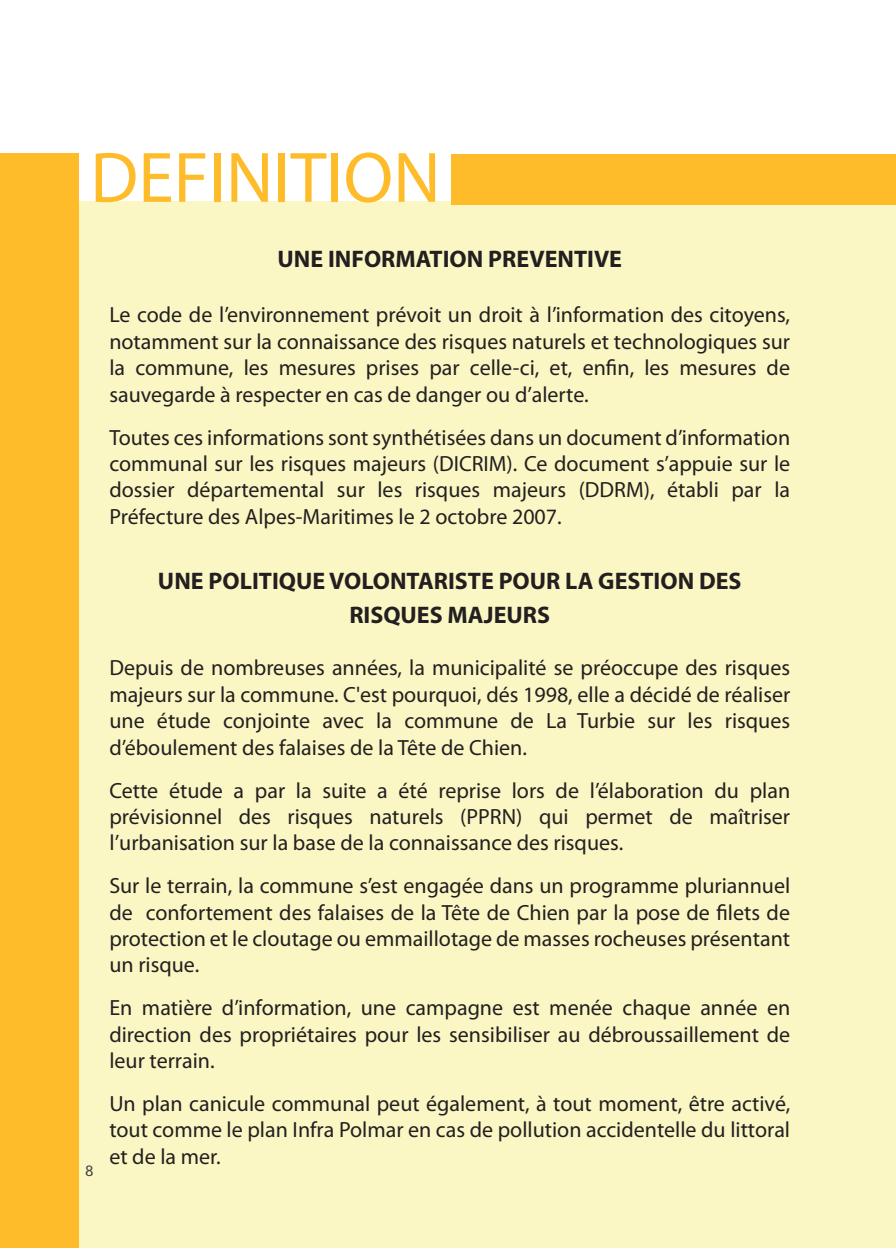
<style>
.page{position:relative;width:896px;height:1248px;background:#fff}
.page>*{position:absolute;margin:0;border:0;box-sizing:border-box;transform-origin:0 0}
.t1{font:72px "Myriad Pro";color:#febc2a}
.t2{font:700 24px/33.6px "Myriad Pro";color:#231f20;text-align:center}
.t3{font:22px/26.4px "Myriad Pro";color:#231f20;text-align:justify}
</style>
<div class="page">
<div style="left:28px;top:202px;width:868px;height:1045px;background:#faf7c4"></div>
<div style="left:452px;top:154px;width:444px;height:50px;background:#febc2a"></div>
<div style="left:0;top:153px;width:78px;height:1094px;background:#febc2a"></div>
<h1 class="t1" style="left:90px;top:150px;width:352px">DEFINITION</h1>
<p class="t2" style="left:277px;top:244px;width:346px">UNE INFORMATION PREVENTIVE</p>
<p class="t3" style="left:109px;top:303px;width:682px">Le code de l’environnement prévoit un droit à l’information des citoyens, notamment sur la connaissance des risques naturels et technologiques sur la commune, les mesures prises par celle-ci, et, enfin, les mesures de sauvegarde à respecter en cas de danger ou d’alerte.</p>
<p class="t3" style="left:109px;top:425px;width:682px">Toutes ces informations sont synthétisées dans un document d’information communal sur les risques majeurs (DICRIM). Ce document s’appuie sur le dossier départemental sur les risques majeurs (DDRM), établi par la Préfecture des Alpes-Maritimes le 2 octobre 2007.</p>
<p class="t2" style="left:158px;top:565px;width:585px">UNE POLITIQUE VOLONTARISTE POUR LA GESTION DES<br>RISQUES MAJEURS</p>
<p class="t3" style="left:109px;top:656px;width:682px">Depuis de nombreuses années, la municipalité se préoccupe des risques majeurs sur la commune. C'est pourquoi, dés 1998, elle a décidé de réaliser une étude conjointe avec la commune de La Turbie sur les risques d’éboulement des falaises de la Tête de Chien.</p>
<p class="t3" style="left:109px;top:778px;width:682px">Cette étude a par la suite a été reprise lors de l’élaboration du plan prévisionnel des risques naturels (PPRN) qui permet de maîtriser l’urbanisation sur la base de la connaissance des risques.</p>
<p class="t3" style="left:109px;top:873px;width:682px">Sur le terrain, la commune s’est engagée dans un programme pluriannuel de confortement des falaises de la Tête de Chien par la pose de filets de protection et le cloutage ou emmaillotage de masses rocheuses présentant un risque.</p>
<p class="t3" style="left:109px;top:995px;width:682px">En matière d’information, une campagne est menée chaque année en direction des propriétaires pour les sensibiliser au débroussaillement de leur terrain.</p>
<p class="t3" style="left:109px;top:1091px;width:682px">Un plan canicule communal peut également, à tout moment, être activé, tout comme le plan Infra Polmar en cas de pollution accidentelle du littoral et de la mer.</p>
</div>
